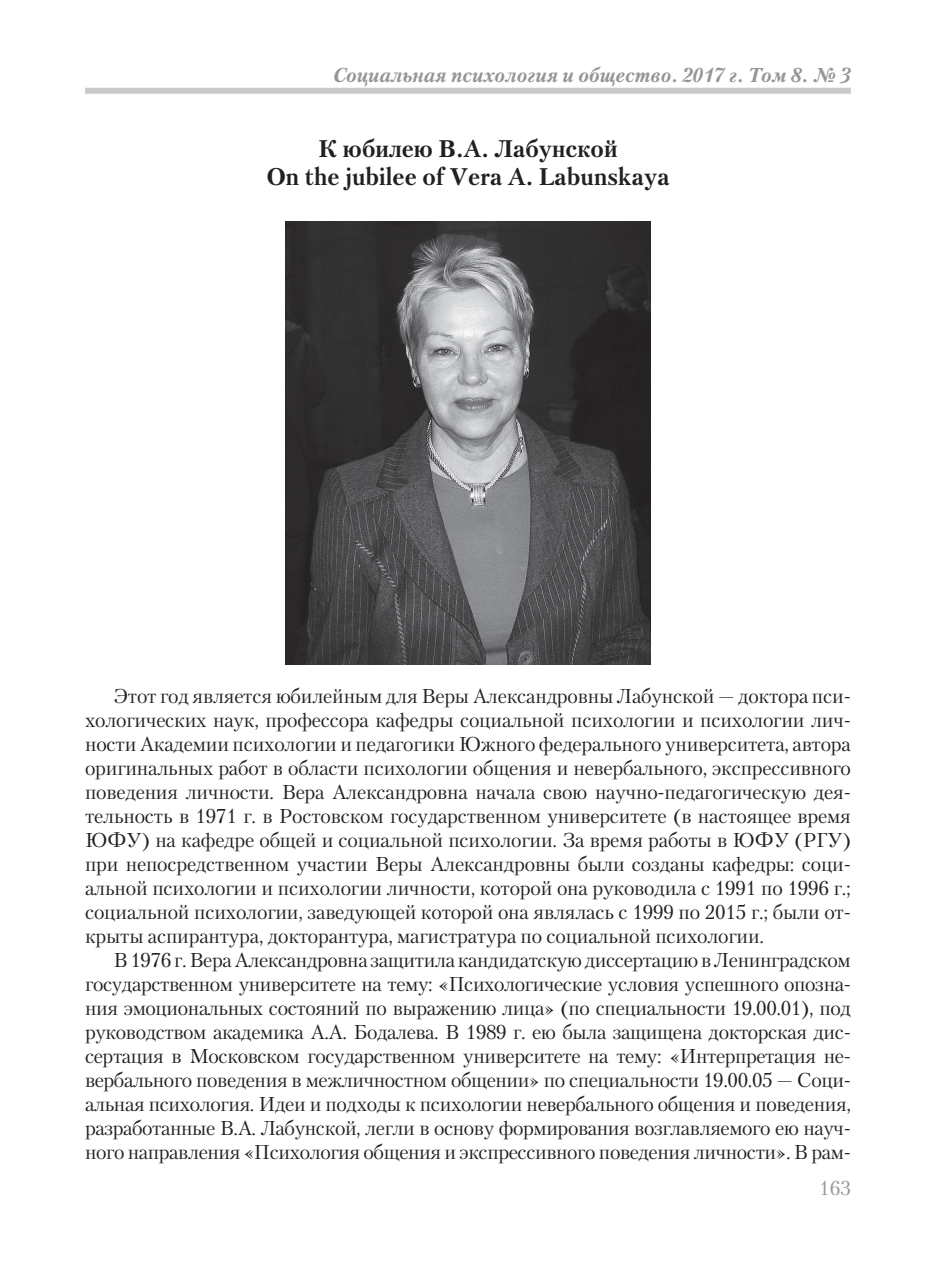
<style>
.page{position:relative;width:936px;height:1276px;background:#fff}
.page>*{position:absolute;margin:0;border:0;box-sizing:border-box;transform-origin:0 0}
.Заголовок{font:700 24px "Petersburg C";color:#231f20}
.Основной{font:20px/24px "Petersburg C";letter-spacing:-.015em;color:#231f20;text-align:justify}
.Основной-2{font:italic 700 20px "Petersburg C";color:#939598}
.t1{font:20px "Petersburg C";color:#939598}
</style>
<div class="page">
<div style="left:85px;top:88px;width:765px;height:6px;background:#c9cacb"></div>
<img style="left:285px;top:221px;width:365px;height:444px">
<p class="Основной-2" style="left:332px;top:63px;width:520px">Социальная психология и общество. 2017 г. Том 8. № 3</p>
<p class="Заголовок" style="left:318px;top:135px;width:300px">К юбилею В.А. Лабунской</p>
<p class="Заголовок" style="left:266px;top:163px;width:405px">On the jubilee of Vera A. Labunskaya</p>
<p class="Основной" style="left:85px;top:684px;width:767px;text-indent:28px">Этот год является юбилейным для Веры Александровны Лабунской — доктора пси&shy;хологических наук, профессора кафедры социальной психологии и психологии лич&shy;ности Академии психологии и педагогики Южного федерального университета, автора оригинальных работ в области психологии общения и невербального, экспрессивного поведения личности. Вера Александровна начала свою научно-педагогическую дея&shy;тельность в 1971 г. в Ростовском государственном университете (в настоящее время ЮФУ) на кафедре общей и социальной психологии. За время работы в ЮФУ (РГУ) при непосредственном участии Веры Александровны были созданы кафедры: соци&shy;альной психологии и психологии личности, которой она руководила с 1991 по 1996 г.; социальной психологии, заведующей которой она являлась с 1999 по 2015 г.; были от&shy;крыты аспирантура, докторантура, магистратура по социальной психологии.</p>
<p class="Основной" style="left:85px;top:948px;width:767px;text-indent:28px">В 1976 г. Вера Александровна защитила кандидатскую диссертацию в Ленинградском государственном университете на тему: «Психологические условия успешного опозна&shy;ния эмоциональных состояний по выражению лица» (по специальности 19.00.01), под руководством академика А.А. Бодалева. В 1989 г. ею была защищена докторская дис&shy;сертация в Московском государственном университете на тему: «Интерпретация не&shy;вербального поведения в межличностном общении» по специальности 19.00.05 — Соци&shy;альная психология. Идеи и подходы к психологии невербального общения и поведения, разработанные В.А. Лабунской, легли в основу формирования возглавляемого ею науч&shy;ного направления «Психология общения и экспрессивного поведения личности». В рам-</p>
<p class="t1" style="left:819px;top:1176px;width:33px">163</p>
</div>
